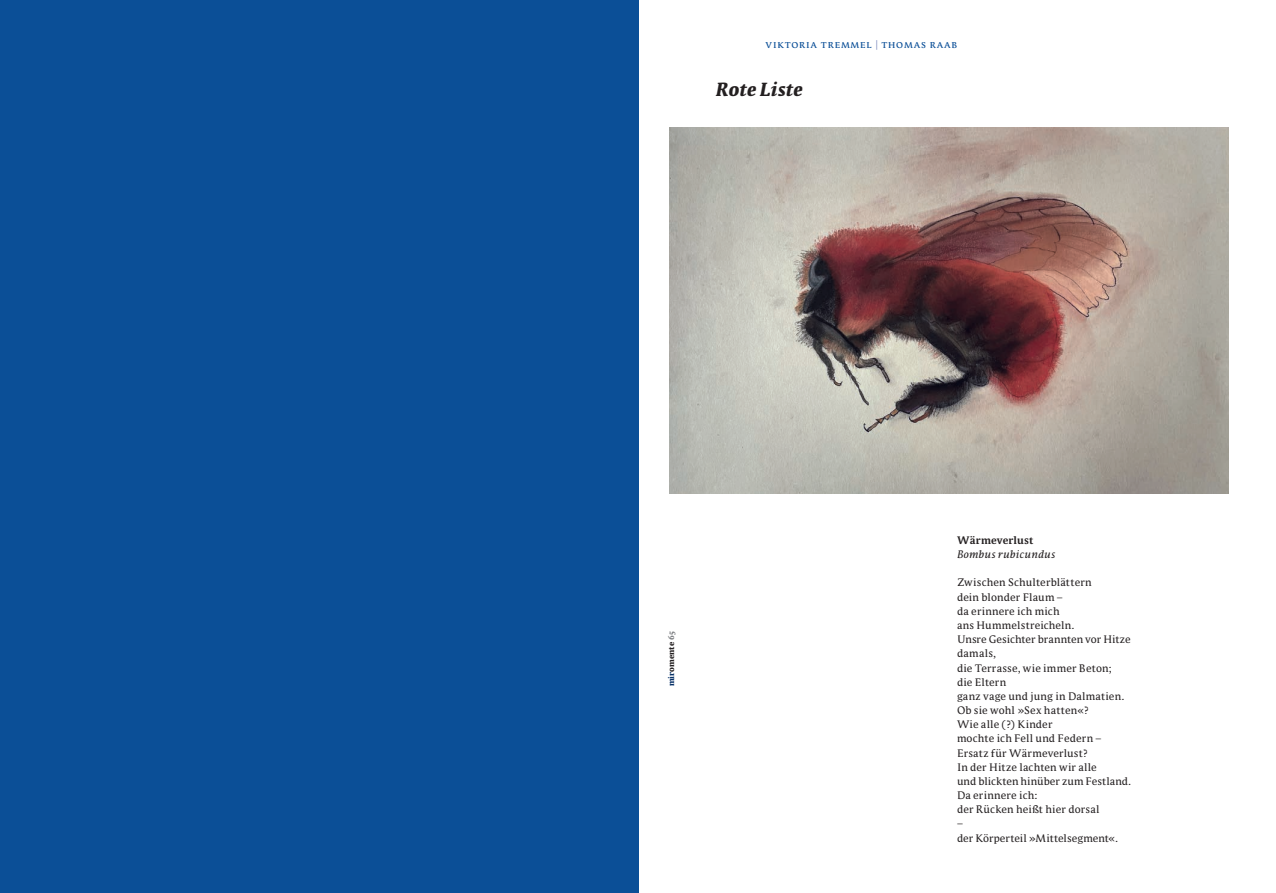
<style>
.page{position:relative;width:1276px;height:893px;background:#fff}
.page>*{position:absolute;margin:0;border:0;box-sizing:border-box;transform-origin:0 0}
.t1{font:italic 800 17.5px "Parable OT";color:#231f20}
.t2{font:10px/14.1px "Parable OT";letter-spacing:.01em;color:#231f20}
.t3{font:10px "Parable OT";letter-spacing:.075em;color:#0b4f97}
.t4{font:italic 10px "Parable OT";letter-spacing:.02em;color:#231f20}
.t5{font:700 10px "Parable OT";letter-spacing:.015em;color:#231f20}
.t6{font:800 7.5px "Parable OT";letter-spacing:.005em;color:#231f20}
.s1{color:#7180b7}
.s2{color:#052f66}
.s3{color:#808285}
</style>
<div class="page">
<div style="left:0;top:0;width:638px;height:893px;background:#0b4f97"></div>
<img style="left:670px;top:128px;width:558px;height:365px">
<p class="t3" style="left:765px;top:37px;width:193px">Viktoria tremmel <span class="s1">|</span> thomas raab</p>
<h1 class="t1" style="left:716px;top:77px;width:88px">Rote Liste</h1>
<p class="t6" style="left:666px;top:686px;width:56px;rotate:-90deg"><span class="s2">mir</span>omente <span class="s3">65</span></p>
<p class="t5" style="left:957px;top:533px;width:78px">Wärmeverlust</p>
<p class="t4" style="left:957px;top:548px;width:100px">Bombus rubicundus</p>
<p class="t2" style="left:957px;top:575px;width:175px">Zwischen Schulterblättern<br>dein blonder Flaum –<br>da erinnere ich mich<br>ans Hummelstreicheln.<br>Unsre Gesichter brannten vor Hitze damals,<br>die Terrasse, wie immer Beton;<br>die Eltern<br>ganz vage und jung in Dalmatien.<br>Ob sie wohl »Sex hatten«?<br>Wie alle (?) Kinder<br>mochte ich Fell und Federn –<br>Ersatz für Wärmeverlust?<br>In der Hitze lachten wir alle<br>und blickten hinüber zum Festland.<br>Da erinnere ich:<br>der Rücken heißt hier dorsal<br>–<br>der Körperteil »Mittelsegment«.</p>
</div>
